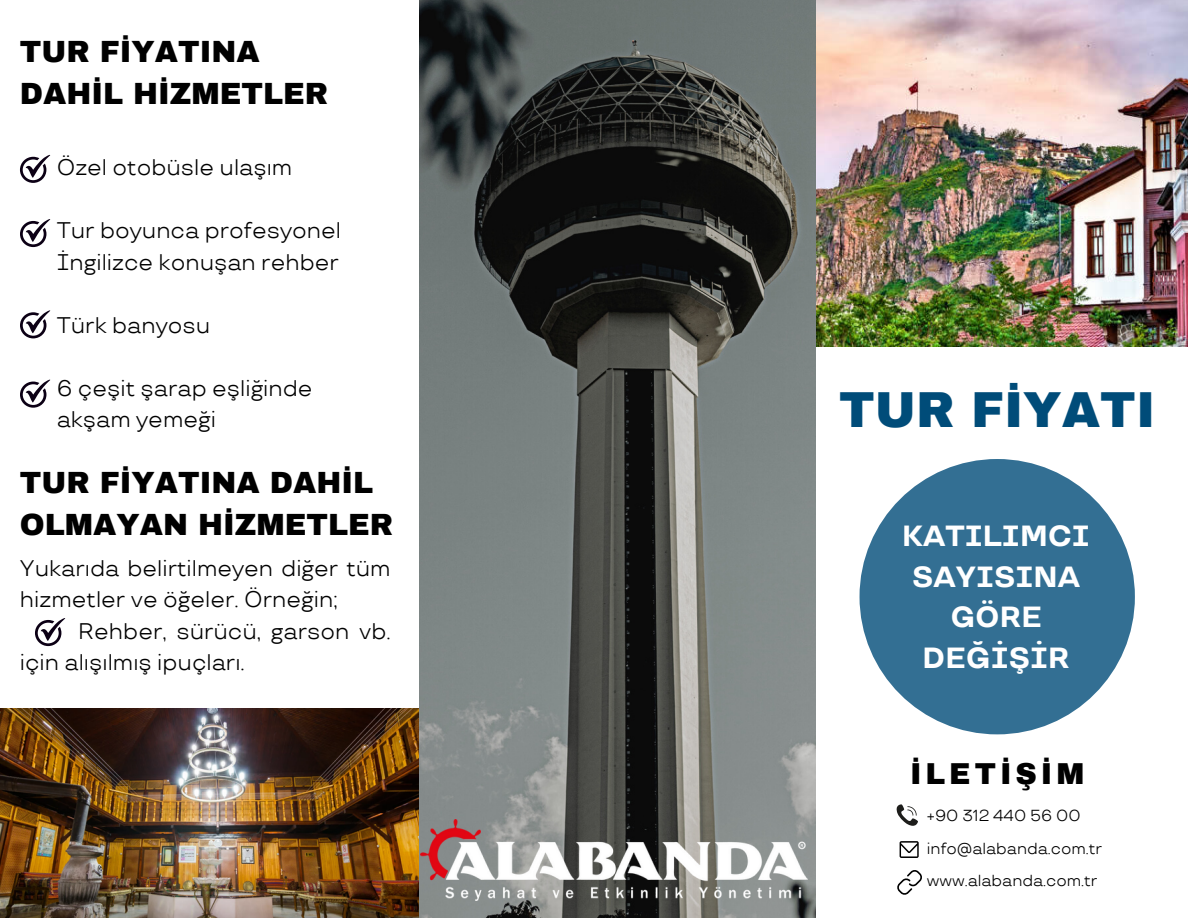
<style>
.page{position:relative;width:1188px;height:918px;background:#fff}
.page>*{position:absolute;margin:0;border:0;box-sizing:border-box;transform-origin:0 0}
.t1{font:900 49.5px "Archivo";color:#004c79}
.t2{font:900 30px/41.7px "Archivo";color:#000}
.t3{font:900 29.55px "Archivo";letter-spacing:.135em;color:#000}
.t4{font:700 29.1px/40.5px "TT Travels";color:#fff;text-align:center}
.t5{font:22.5px/31.5px "TT Travels";color:#000}
.t6{font:15.9px "TT Travels";color:#000}
</style>
<div class="page">
<img style="left:0;top:709px;width:419px;height:209px">
<img style="left:815px;top:0;width:373px;height:347px">
<img style="left:419px;top:0;width:396px;height:918px">
<div style="left:860px;top:459px;width:275px;height:275px;background:#336f93;border-radius:50%"></div>
<svg style="left:20px;top:155px;width:30px;height:28px"></svg>
<svg style="left:897px;top:804px;width:21px;height:22px"></svg>
<svg style="left:900px;top:841px;width:19px;height:17px"></svg>
<svg style="left:897px;top:870px;width:25px;height:25px"></svg>
<svg style="left:20px;top:219px;width:30px;height:28px"></svg>
<svg style="left:20px;top:310px;width:30px;height:28px"></svg>
<svg style="left:20px;top:380px;width:30px;height:28px"></svg>
<svg style="left:35px;top:618px;width:30px;height:28px"></svg>
<img style="left:420px;top:819px;width:387px;height:81px">
<h2 class="t2" style="left:20px;top:31px;width:310px">TUR FİYATINA<br>DAHİL HİZMETLER</h2>
<p class="t5" style="left:57px;top:153px;width:237px">Özel otobüsle ulaşım</p>
<p class="t5" style="left:57px;top:216px;width:286px">Tur boyunca profesyonel<br>İngilizce konuşan rehber</p>
<h4 class="t5" style="left:57px;top:310px;width:155px">Türk banyosu</h4>
<h4 class="t5" style="left:57px;top:373px;width:257px">6 çeşit şarap eşliğinde akşam yemeği</h4>
<h2 class="t2" style="left:20px;top:462px;width:375px">TUR FİYATINA DAHİL<br>OLMAYAN HİZMETLER</h2>
<p class="t5" style="left:20px;top:553px;width:372px">Yukarıda belirtilmeyen diğer tüm</p>
<p class="t5" style="left:20px;top:585px;width:319px">hizmetler ve öğeler. Örneğin;</p>
<p class="t5" style="left:78px;top:616px;width:314px">Rehber, sürücü, garson vb.</p>
<p class="t5" style="left:20px;top:648px;width:226px">için alışılmış ipuçları.</p>
<h1 class="t1" style="left:839px;top:383px;width:318px">TUR FİYATI</h1>
<p class="t4" style="left:902px;top:517px;width:189px">KATILIMCI<br>SAYISINA<br>GÖRE<br>DEĞİŞİR</p>
<h3 class="t3" style="left:910px;top:758px;width:176px">İLETİŞİM</h3>
<h4 class="t6" style="left:927px;top:807px;width:155px">+90 312 440 56 00</h4>
<h4 class="t6" style="left:927px;top:839px;width:177px">info@alabanda.com.tr</h4>
<p class="t6" style="left:927px;top:872px;width:172px">www.alabanda.com.tr</p>
</div>
